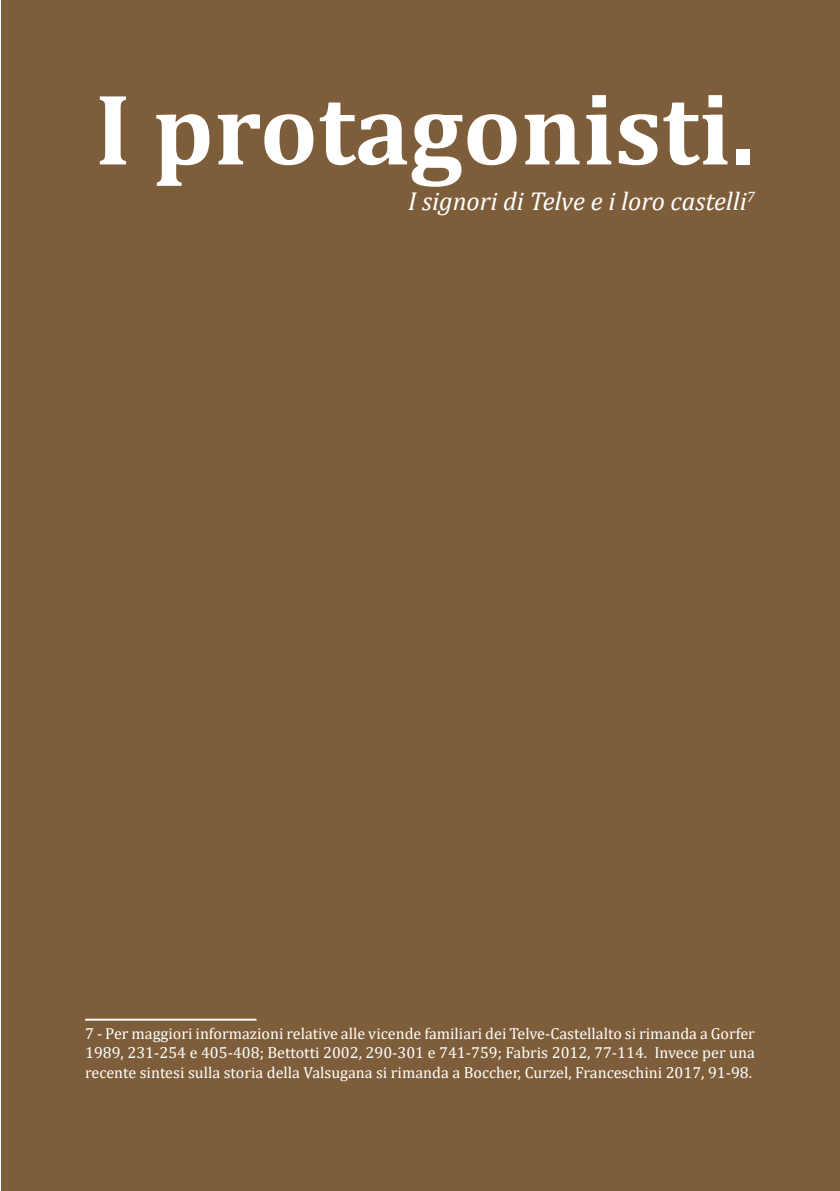
<style>
.page{position:relative;width:840px;height:1191px;background:#fff}
.page>*{position:absolute;margin:0;border:0;box-sizing:border-box;transform-origin:0 0}
.t1{font:700 102px "Cambria";color:#fff}
.t2{font:italic 26px "Cambria";color:#fff}
.t3{font:16px/19.2px "Cambria";color:#fff;text-align:justify}
</style>
<div class="page">
<div style="left:1px;top:0;width:838px;height:1191px;background:#7e5e3a"></div>
<hr style="left:85px;top:1018px;width:171px;height:2px;background:#fff">
<h1 class="t1" style="left:95px;top:58px;width:660px">I protagonisti.</h1>
<h2 class="t2" style="left:408px;top:183px;width:348px">I signori di Telve e i loro castelli<sup>7</sup></h2>
<p class="t3" style="left:85px;top:1024px;width:670px">7 - Per maggiori informazioni relative alle vicende familiari dei Telve-Castellalto si rimanda a Gorfer 1989, 231-254 e 405-408; Bettotti 2002, 290-301 e 741-759; Fabris 2012, 77-114. Invece per una recente sintesi sulla storia della Valsugana si rimanda a Boccher, Curzel, Franceschini 2017, 91-98.</p>
</div>
